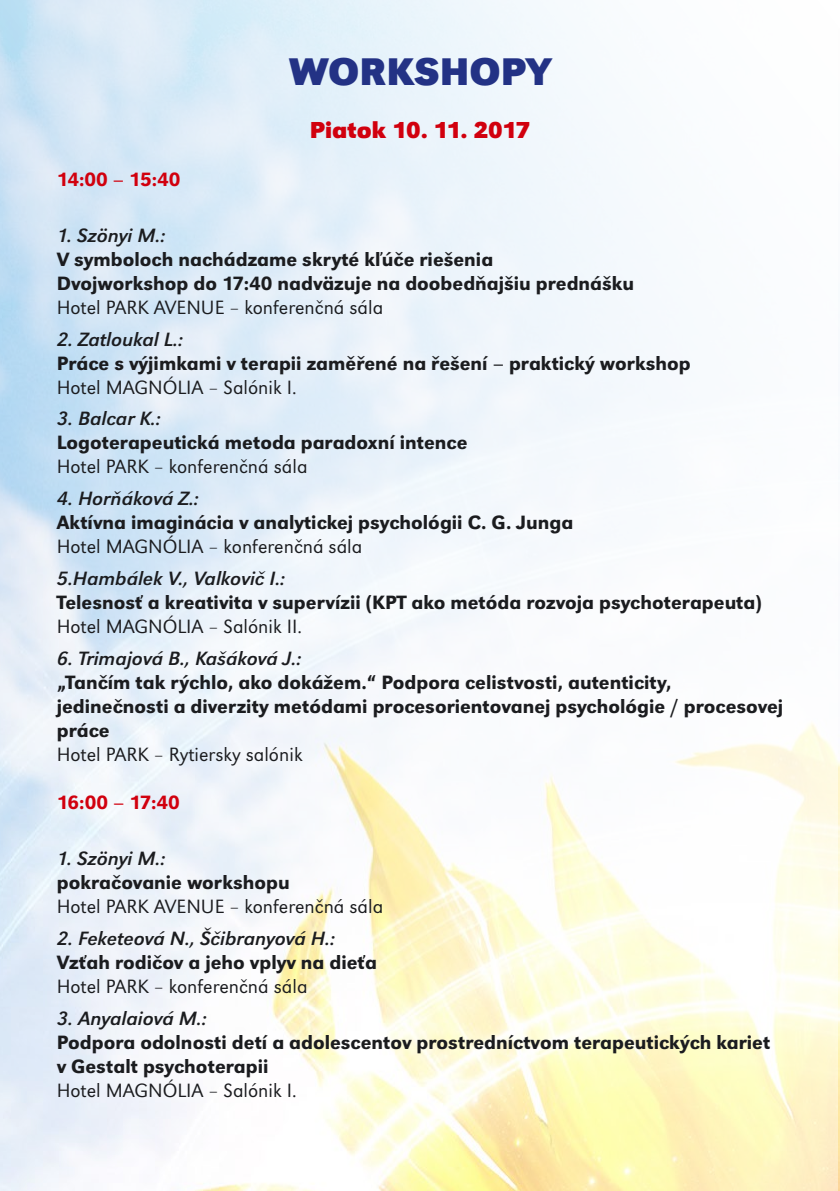
<style>
.page{position:relative;width:840px;height:1191px;background:#fff}
.page>*{position:absolute;margin:0;border:0;box-sizing:border-box;transform-origin:0 0}
.t1{font:700 40px "URW Grotesk TOT";color:#233285}
.t2{font:700 24px "URW Grotesk TOT";color:#d1000e}
.t3{font:500 20px/24px "URW Grotesk TOT";color:#1b1c1f}
.t4{font:300 20px "URW Grotesk TOT";color:#1b1c1f}
.t5{font:italic 20px "URW Grotesk TOT";color:#1b1c1f}
.t6{font:500 20px "URW Grotesk TOT";letter-spacing:-.02em;color:#d1000e}
</style>
<div class="page">
<img style="left:0;top:0;width:839px;height:1191px">
<p class="t6" style="left:57px;top:167px;width:125px">14:00 – 15:40</p>
<h1 class="t1" style="left:288px;top:47px;width:264px">WORKSHOPY</h1>
<p class="t2" style="left:309px;top:115px;width:222px">Piatok 10. 11. 2017</p>
<p class="t5" style="left:57px;top:223px;width:110px">1. Szönyi M.:</p>
<p class="t3" style="left:57px;top:247px;width:578px">V symboloch nachádzame skryté kľúče riešenia<br>Dvojworkshop do 17:40 nadväzuje na doobedňajšiu prednášku</p>
<p class="t4" style="left:57px;top:295px;width:328px">Hotel PARK AVENUE – konferenčná sála</p>
<p class="t5" style="left:57px;top:327px;width:128px">2. Zatloukal L.:</p>
<p class="t3" style="left:57px;top:351px;width:635px">Práce s výjimkami v terapii zaměřené na řešení – praktický workshop</p>
<p class="t4" style="left:57px;top:375px;width:241px">Hotel MAGNÓLIA – Salónik I.</p>
<p class="t5" style="left:57px;top:407px;width:105px">3. Balcar K.:</p>
<p class="t3" style="left:57px;top:431px;width:412px">Logoterapeutická metoda paradoxní intence</p>
<p class="t4" style="left:57px;top:455px;width:252px">Hotel PARK – konferenčná sála</p>
<p class="t5" style="left:57px;top:487px;width:144px">4. Horňáková Z.:</p>
<p class="t3" style="left:57px;top:511px;width:517px">Aktívna imaginácia v analytickej psychológii C. G. Junga</p>
<p class="t4" style="left:57px;top:535px;width:307px">Hotel MAGNÓLIA – konferenčná sála</p>
<p class="t5" style="left:57px;top:567px;width:230px">5.Hambálek V., Valkovič I.:</p>
<p class="t3" style="left:57px;top:590px;width:706px">Telesnosť a kreativita v supervízii (KPT ako metóda rozvoja psychoterapeuta)</p>
<p class="t4" style="left:57px;top:615px;width:247px">Hotel MAGNÓLIA – Salónik II.</p>
<p class="t5" style="left:57px;top:647px;width:246px">6. Trimajová B., Kašáková J.:</p>
<p class="t3" style="left:57px;top:670px;width:727px">„Tančím tak rýchlo, ako dokážem.“ Podpora celistvosti, autenticity, jedinečnosti a diverzity metódami procesorientovanej psychológie / procesovej práce</p>
<p class="t4" style="left:57px;top:743px;width:247px">Hotel PARK – Rytiersky salónik</p>
<p class="t6" style="left:57px;top:791px;width:124px">16:00 – 17:40</p>
<p class="t5" style="left:57px;top:847px;width:110px">1. Szönyi M.:</p>
<p class="t3" style="left:57px;top:870px;width:234px">pokračovanie workshopu</p>
<p class="t4" style="left:57px;top:895px;width:328px">Hotel PARK AVENUE – konferenčná sála</p>
<p class="t5" style="left:57px;top:927px;width:279px">2. Feketeová N., Ščibranyová H.:</p>
<p class="t3" style="left:57px;top:950px;width:322px">Vzťah rodičov a jeho vplyv na dieťa</p>
<p class="t4" style="left:57px;top:975px;width:252px">Hotel PARK – konferenčná sála</p>
<p class="t5" style="left:57px;top:1007px;width:151px">3. Anyalaiová M.:</p>
<p class="t3" style="left:57px;top:1030px;width:714px">Podpora odolnosti detí a adolescentov prostredníctvom terapeutických kariet v Gestalt psychoterapii</p>
<p class="t4" style="left:57px;top:1079px;width:241px">Hotel MAGNÓLIA – Salónik I.</p>
</div>
